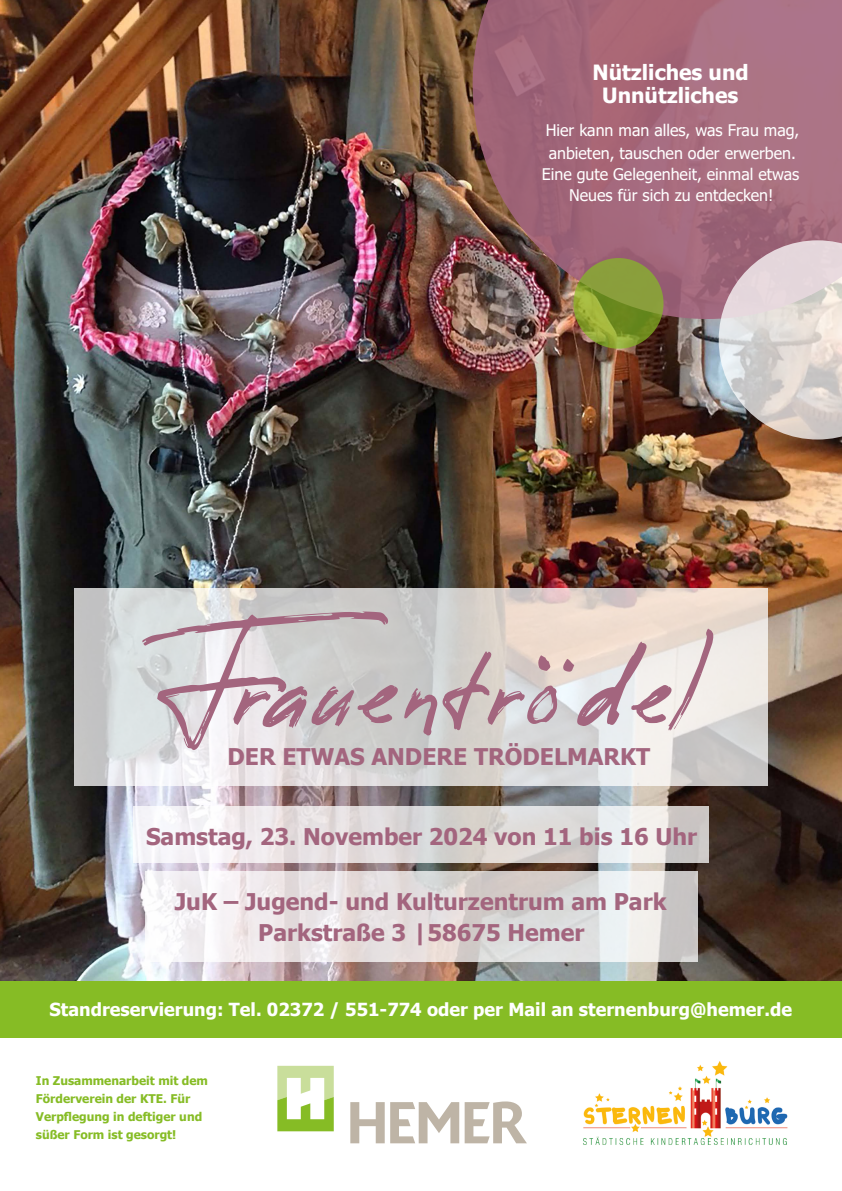
<style>
.page{position:relative;width:842px;height:1191px;background:#fff}
.page>*{position:absolute;margin:0;border:0;box-sizing:border-box;transform-origin:0 0}
.t1{font:88.4px "Reey";letter-spacing:.04em;color:#a3657e}
.t2{font:700 23px/30.6px "Tahoma";color:#a3657e;text-align:center}
.t3{font:700 21px/22.5px "Tahoma";color:#fff;text-align:center}
.t4{font:700 18px "Tahoma";color:#fff}
.t5{font:16px/21.7px "Tahoma";color:#fff;text-align:center}
.t6{font:700 12px/18px "Tahoma";color:#86bc25}
</style>
<div class="page">
<img style="left:0;top:0;width:842px;height:981px">
<svg style="left:473px;top:0;width:369px;height:319px"></svg>
<svg style="left:719px;top:240px;width:123px;height:199px"></svg>
<svg style="left:350px;top:1101px;width:177px;height:42px"></svg>
<svg style="left:277px;top:1065px;width:57px;height:66px"></svg>
<svg style="left:133px;top:806px;width:576px;height:56px"></svg>
<svg style="left:145px;top:871px;width:552px;height:90px"></svg>
<svg style="left:74px;top:587px;width:694px;height:198px"></svg>
<svg style="left:573px;top:258px;width:90px;height:91px;fill:#8a9e3c"></svg>
<div style="left:0;top:981px;width:842px;height:56px;background:#86bc25"></div>
<img style="left:583px;top:1061px;width:205px;height:84px">
<p class="t3" style="left:592px;top:62px;width:158px">Nützliches und<br>Unnützliches</p>
<p class="t5" style="left:542px;top:121px;width:259px">Hier kann man alles, was Frau mag, anbieten, tauschen oder erwerben.<br>Eine gute Gelegenheit, einmal etwas Neues für sich zu entdecken!</p>
<h1 class="t1" style="left:154px;top:646px;width:544px">Frauentrödel</h1>
<p class="t2" style="left:227px;top:742px;width:424px">DER ETWAS ANDERE TRÖDELMARKT</p>
<p class="t2" style="left:146px;top:822px;width:553px">Samstag, 23. November 2024 von 11 bis 16 Uhr</p>
<p class="t2" style="left:175px;top:887px;width:493px">JuK – Jugend- und Kulturzentrum am Park<br>Parkstraße 3 |58675 Hemer</p>
<p class="t4" style="left:50px;top:997px;width:744px">Standreservierung: Tel. 02372 / 551-774 oder per Mail an sternenburg@hemer.de</p>
<p class="t6" style="left:36px;top:1072px;width:174px">In Zusammenarbeit mit dem<br>Förderverein der KTE. Für<br>Verpflegung in deftiger und süßer Form ist gesorgt!</p>
</div>
